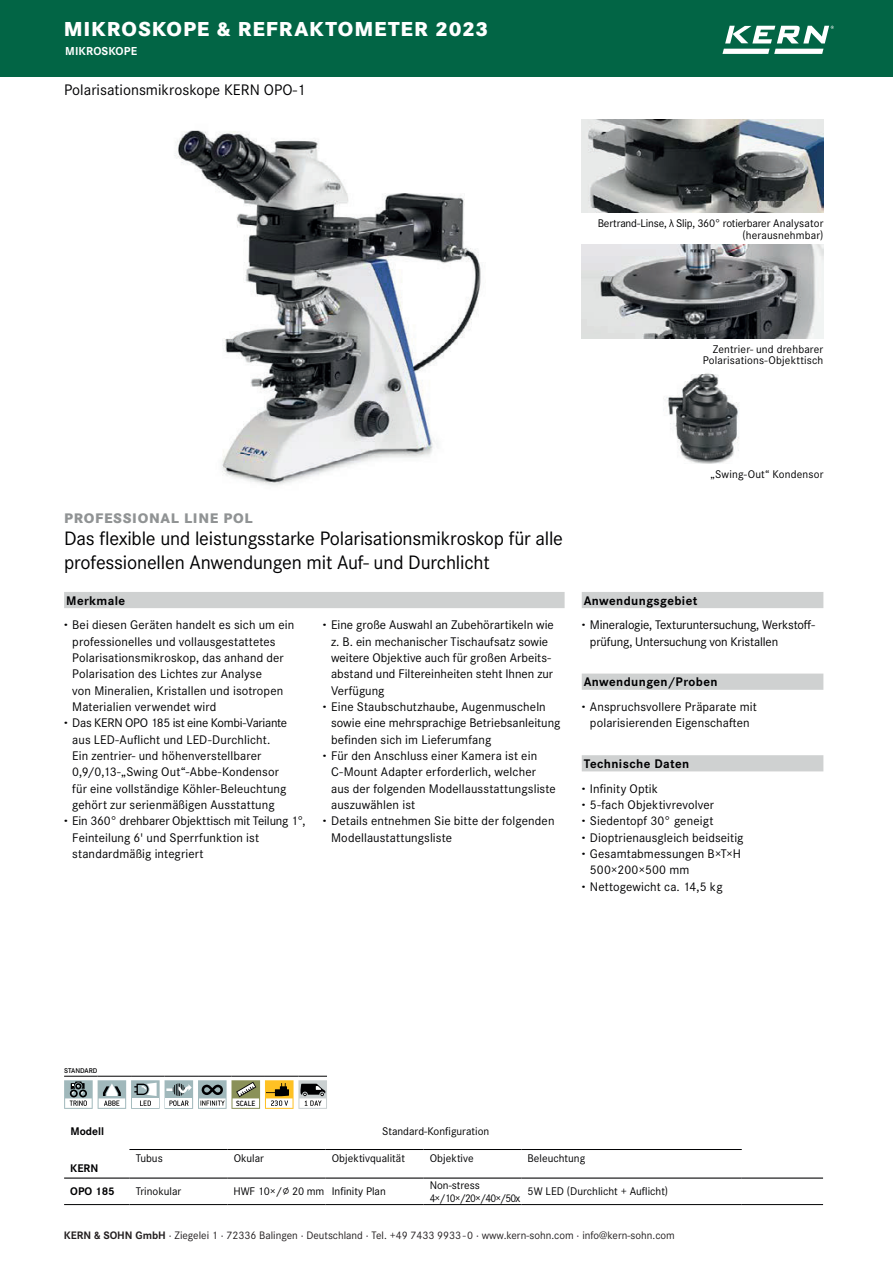
<style>
.page{position:relative;width:893px;height:1263px;background:#fff}
.page>*{position:absolute;margin:0;border:0;box-sizing:border-box;transform-origin:0 0}
.t1{font:800 21px "Corporate S Pro";letter-spacing:.045em;color:#fff}
.t2{font:20.1px/24.2px "Corporate S Pro";letter-spacing:-.01em;color:#000002}
.t3{font:15.9px "Corporate S Pro";color:#000002}
.t4{font:800 14.4px "Corporate S Pro";letter-spacing:.05em;color:#909394}
.t5{font:12.9px/24.5px "Corporate S Pro";letter-spacing:.005em;color:#000002}
.t6{font:12.9px "Corporate S Pro";letter-spacing:-.025em;color:#000002}
.t7{font:700 12.9px/24.5px "Corporate S Pro";letter-spacing:.03em;color:#000002}
.t8{font:700 12px "Corporate S Pro";letter-spacing:.01em;color:#fff}
.t9{font:11.55px/11.6px "Corporate S Pro";color:#000002;text-align:right}
.t10{font:700 11.55px/23.4px "Corporate S Pro";color:#000002}
.t11{font:11.25px "Corporate S Pro";color:#231f20}
.t12{font:500 8.25px "Conduit ITC";letter-spacing:.01em;color:#000002}
.t13{font:600 7.2px "Corporate S Pro";color:#000002}
.s1{font-weight:700}
.s2{font-weight:800}
.s3{font-weight:400}
</style>
<div class="page">
<div style="left:0;top:0;width:893px;height:76px;background:#026545"></div>
<svg style="left:722px;top:49px;width:101px;height:5px"></svg>
<svg style="left:725px;top:26px;width:109px;height:17px"></svg>
<img style="left:174px;top:130px;width:307px;height:356px">
<img style="left:663px;top:373px;width:76px;height:91px">
<img style="left:582px;top:120px;width:241px;height:93px">
<img style="left:582px;top:244px;width:241px;height:95px">
<hr style="left:64px;top:1204px;width:65px;height:1px;background:#000002">
<hr style="left:742px;top:1204px;width:81px;height:1px;background:#000002">
<hr style="left:129px;top:1204px;width:98px;height:1px;background:#000002">
<hr style="left:227px;top:1204px;width:98px;height:1px;background:#000002">
<hr style="left:325px;top:1204px;width:98px;height:1px;background:#000002">
<hr style="left:423px;top:1204px;width:98px;height:1px;background:#000002">
<hr style="left:521px;top:1204px;width:221px;height:1px;background:#000002">
<hr style="left:129px;top:1149px;width:98px;height:1px;background:#000002">
<hr style="left:227px;top:1149px;width:98px;height:1px;background:#000002">
<hr style="left:325px;top:1149px;width:98px;height:1px;background:#000002">
<hr style="left:423px;top:1149px;width:98px;height:1px;background:#000002">
<hr style="left:521px;top:1149px;width:221px;height:1px;background:#000002">
<hr style="left:64px;top:1177px;width:65px;height:1px;background:#000002">
<hr style="left:742px;top:1177px;width:81px;height:1px;background:#000002">
<hr style="left:129px;top:1177px;width:98px;height:1px;background:#000002">
<hr style="left:227px;top:1177px;width:98px;height:1px;background:#000002">
<hr style="left:325px;top:1177px;width:98px;height:1px;background:#000002">
<hr style="left:423px;top:1177px;width:98px;height:1px;background:#000002">
<hr style="left:521px;top:1177px;width:221px;height:1px;background:#000002">
<svg style="left:64px;top:1076px;width:263px;height:33px"></svg>
<div style="left:64px;top:592px;width:501px;height:16px;background:#cfd1d1"></div>
<div style="left:582px;top:592px;width:241px;height:16px;background:#cfd1d1"></div>
<div style="left:582px;top:674px;width:241px;height:16px;background:#cfd1d1"></div>
<div style="left:582px;top:755px;width:241px;height:16px;background:#cfd1d1"></div>
<h1 class="t1" style="left:64px;top:12px;width:426px">MIKROSKOPE &amp; REFRAKTOMETER 2023</h1>
<p class="t8" style="left:65px;top:42px;width:73px">MIKROSKOPE</p>
<p class="t3" style="left:64px;top:78px;width:243px">Polarisationsmikroskope KERN OPO-1</p>
<p class="t9" style="left:598px;top:217px;width:227px">Bertrand-Linse, λ Slip, 360° rotierbarer Analysator (herausnehmbar)</p>
<p class="t9" style="left:703px;top:342px;width:122px">Zentrier- und drehbarer<br>Polarisations-Objekttisch</p>
<p class="t4" style="left:64px;top:507px;width:190px">PROFESSIONAL LINE POL</p>
<h2 class="t2" style="left:64px;top:525px;width:500px">Das flexible und leistungsstarke Polarisationsmikroskop für alle professionellen Anwendungen mit Auf- und Durchlicht</h2>
<p class="t5" style="left:64px;top:587px;width:232px"><span class="s1">Merkmale<br></span><span class="s2">·</span> Bei diesen Geräten handelt es sich um ein</p>
<p class="t5" style="left:72px;top:628px;width:205px">professionelles und vollausgestattetes</p>
<p class="t5" style="left:72px;top:644px;width:213px">Polarisationsmikroskop, das anhand der</p>
<p class="t5" style="left:72px;top:661px;width:191px">Polarisation des Lichtes zur Analyse</p>
<p class="t5" style="left:72px;top:677px;width:213px">von Mineralien, Kristallen und isotropen</p>
<p class="t5" style="left:72px;top:693px;width:146px">Materialien verwendet wird</p>
<p class="t6" style="left:64px;top:714px;width:225px"><span class="s2">·</span> Das KERN OPO 185 ist eine Kombi-Variante</p>
<p class="t5" style="left:72px;top:726px;width:200px">aus LED-Auflicht und LED-Durchlicht.</p>
<p class="t5" style="left:72px;top:742px;width:191px">Ein zentrier- und höhenverstellbarer</p>
<p class="t5" style="left:72px;top:759px;width:208px">0,9/0,13-„Swing Out“-Abbe-Kondensor</p>
<p class="t5" style="left:72px;top:775px;width:216px">für eine vollständige Köhler-Beleuchtung</p>
<p class="t5" style="left:72px;top:791px;width:204px">gehört zur serienmäßigen Ausstattung</p>
<p class="t5" style="left:64px;top:808px;width:243px"><span class="s2">·</span> Ein 360° drehbarer Objekttisch mit Teilung 1°,</p>
<p class="t5" style="left:72px;top:824px;width:188px">Feinteilung 6' und Sperrfunktion ist</p>
<p class="t5" style="left:72px;top:840px;width:133px">standardmäßig integriert</p>
<p class="t5" style="left:323px;top:612px;width:232px"><span class="s2">·</span> Eine große Auswahl an Zubehörartikeln wie</p>
<p class="t5" style="left:331px;top:628px;width:219px">z. B. ein mechanischer Tischaufsatz sowie</p>
<p class="t5" style="left:331px;top:644px;width:221px">weitere Objektive auch für großen Arbeits-</p>
<p class="t5" style="left:331px;top:661px;width:224px">abstand und Filtereinheiten steht Ihnen zur</p>
<p class="t5" style="left:331px;top:677px;width:55px">Verfügung</p>
<p class="t5" style="left:323px;top:693px;width:224px"><span class="s2">·</span> Eine Staubschutzhaube, Augenmuscheln</p>
<p class="t5" style="left:331px;top:710px;width:231px">sowie eine mehrsprachige Betriebsanleitung</p>
<p class="t5" style="left:331px;top:726px;width:162px">befinden sich im Lieferumfang</p>
<p class="t5" style="left:323px;top:742px;width:216px"><span class="s2">·</span> Für den Anschluss einer Kamera ist ein</p>
<p class="t5" style="left:331px;top:759px;width:206px">C-Mount Adapter erforderlich, welcher</p>
<p class="t5" style="left:331px;top:775px;width:226px">aus der folgenden Modellausstattungsliste</p>
<p class="t5" style="left:331px;top:791px;width:86px">auszuwählen ist</p>
<p class="t5" style="left:323px;top:808px;width:233px"><span class="s2">·</span> Details entnehmen Sie bitte der folgenden</p>
<p class="t5" style="left:331px;top:824px;width:123px">Modellaustattungsliste</p>
<p class="t9" style="left:710px;top:467px;width:114px">„Swing-Out“ Kondensor</p>
<p class="t5" style="left:582px;top:587px;width:235px"><span class="s1">Anwendungsgebiet<br></span><span class="s2">·</span> Mineralogie, Texturuntersuchung, Werkstoff-</p>
<p class="t5" style="left:590px;top:628px;width:190px">prüfung, Untersuchung von Kristallen</p>
<p class="t5" style="left:582px;top:669px;width:177px"><span class="s1">Anwendungen/Proben<br></span><span class="s2">·</span> Anspruchsvollere Präparate mit</p>
<p class="t5" style="left:590px;top:710px;width:161px">polarisierenden Eigenschaften</p>
<p class="t7" style="left:582px;top:750px;width:109px">Technische Daten <span class="s2">·</span> <span class="s3">Infinity Optik</span></p>
<p class="t5" style="left:582px;top:791px;width:134px"><span class="s2">·</span> 5-fach Objektivrevolver</p>
<p class="t5" style="left:582px;top:808px;width:133px"><span class="s2">·</span> Siedentopf 30° geneigt</p>
<p class="t5" style="left:582px;top:824px;width:163px"><span class="s2">·</span> Dioptrienausgleich beidseitig</p>
<p class="t5" style="left:582px;top:840px;width:161px"><span class="s2">·</span> Gesamtabmessungen B×T×H</p>
<p class="t5" style="left:590px;top:857px;width:101px">500×200×500 mm</p>
<p class="t5" style="left:582px;top:873px;width:142px"><span class="s2">·</span> Nettogewicht ca. 14,5 kg</p>
<p class="t13" style="left:64px;top:1065px;width:35px">STANDARD</p>
<p class="t12" style="left:236px;top:1098px;width:21px">SCALE</p>
<p class="t10" style="left:70px;top:1119px;width:35px">Modell</p>
<p class="t9" style="left:382px;top:1125px;width:109px">Standard-Konfiguration</p>
<p class="t9" style="left:136px;top:1151px;width:29px">Tubus</p>
<p class="t9" style="left:234px;top:1151px;width:32px">Okular</p>
<p class="t9" style="left:332px;top:1151px;width:75px">Objektivqualität</p>
<p class="t9" style="left:430px;top:1151px;width:45px">Objektive</p>
<p class="t9" style="left:528px;top:1151px;width:59px">Beleuchtung</p>
<p class="t9" style="left:136px;top:1185px;width:47px">Trinokular</p>
<p class="t9" style="left:332px;top:1185px;width:56px">Infinity Plan</p>
<p class="t9" style="left:430px;top:1178px;width:92px;line-height:12.3px;text-align:left">Non-stress<br>4×/10×/20×/40×/50x</p>
<p class="t9" style="left:528px;top:1185px;width:142px">5W LED (Durchlicht + Auflicht)</p>
<p class="t10" style="left:70px;top:1155px;width:46px">KERN<br>OPO 185</p>
<p class="t9" style="left:234px;top:1185px;width:92px">HWF 10×/∅ 20 mm</p>
<p class="t11" style="left:64px;top:1227px;width:613px"><span class="s1">KERN &amp; SOHN GmbH</span> · Ziegelei 1 · 72336 Balingen · Deutschland · Tel. +49 7433 9933 - 0 · www.kern-sohn.com · info@kern-sohn.com</p>
<p class="t3" style="left:64px;top:1225px;width:18px">34</p>
<p class="t9" style="left:100px;top:1231px;width:115px">Polarisationsmikroskope</p>
</div>
